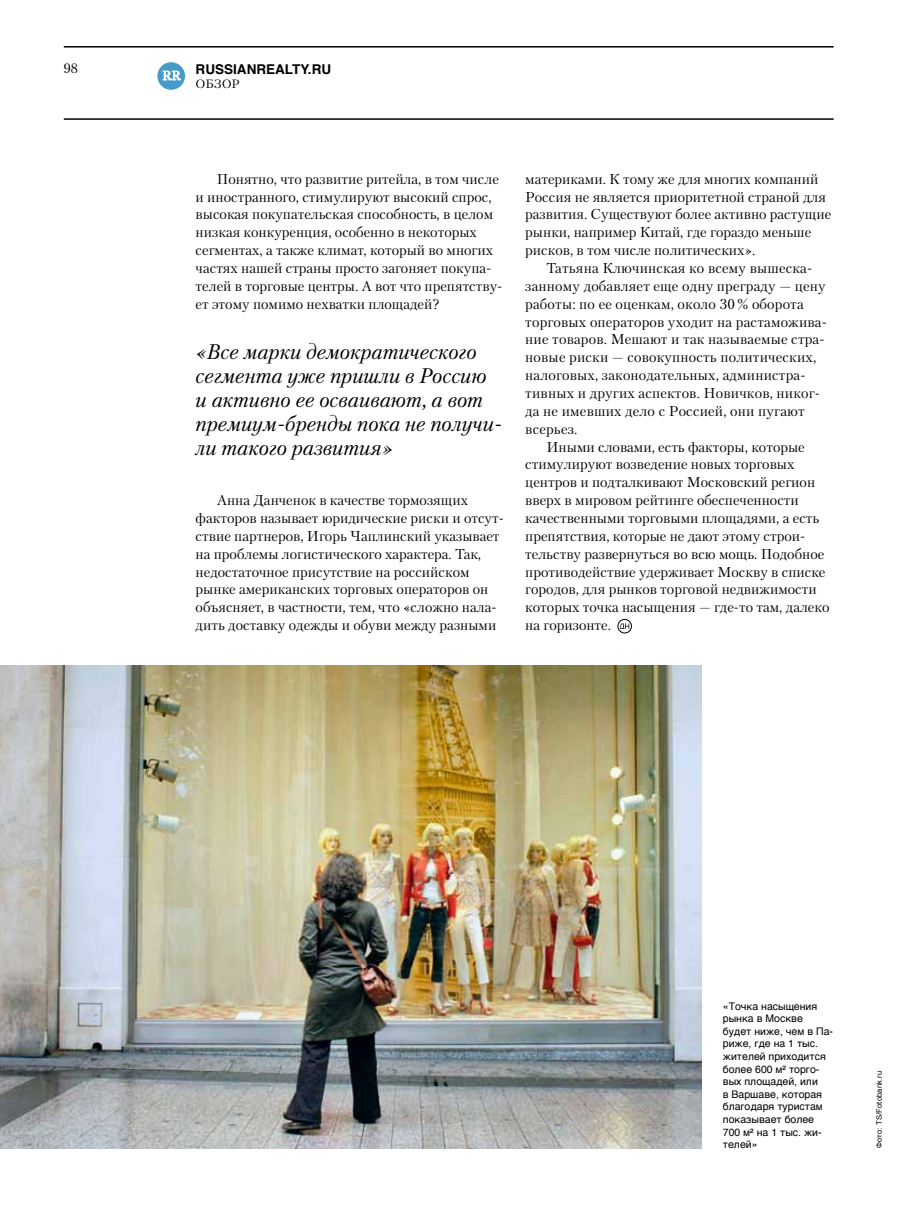
<style>
.page{position:relative;width:923px;height:1212px;background:#fff}
.page>*{position:absolute;margin:0;border:0;box-sizing:border-box;transform-origin:0 0}
.t1{font:italic 21px/24px "Petersburg TF";color:#000}
.t2{font:14.25px/17.9px "Petersburg TF";color:#000}
.t3{font:700 13.5px "Helvetica TF";color:#000}
.t4{font:13.5px "Petersburg TF";color:#000}
.t5{font:12.6px "Petersburg TF";color:#fff}
.t6{font:12px "Petersburg TF";color:#000}
.t7{font:10.5px/12.6px "Helvetica TF";color:#000}
.t8{font:7.5px "Helvetica TF";letter-spacing:.025em;color:#000}
</style>
<div class="page">
<hr style="left:64px;top:118px;width:769px;height:2px;background:#000">
<hr style="left:64px;top:46px;width:769px;height:2px;background:#000">
<div style="left:157px;top:62px;width:28px;height:28px;background:#479bc8;border-radius:50%"></div>
<svg style="left:163px;top:71px;width:18px;height:9px"></svg>
<div style="left:617px;top:619px;width:15px;height:14px;border:1px solid #000;border-radius:50%"></div>
<svg style="left:620px;top:623px;width:9px;height:6px"></svg>
<img style="left:0;top:666px;width:702px;height:482px">
<p class="t4" style="left:64px;top:60px;width:16px">98</p>
<p class="t3" style="left:196px;top:58px;width:137px">RUSSIANREALTY.RU</p>
<p class="t6" style="left:196px;top:77px;width:46px">Обзор</p>
<p class="t5" style="left:162px;top:68px;width:20px">RR</p>
<p class="t2" style="left:196px;top:170px;width:308px;text-indent:21px">Понятно, что развитие ритейла, в том числе и иностранного, стимулируют высокий спрос, высокая покупательская способность, в целом низкая конкуренция, особенно в некоторых сегментах, а также климат, который во многих частях нашей страны просто загоняет покупа&shy;телей в торговые центры. А вот что препятству&shy;ет этому помимо нехватки площадей?</p>
<h1 class="t1" style="left:196px;top:339px;width:308px">«Все марки демократического сегмента уже пришли в Россию и активно ее осваивают, а вот премиум-бренды пока не получи&shy;ли такого развития»</h1>
<p class="t2" style="left:196px;top:491px;width:310px;text-indent:21px">Анна Данченок в качестве тормозящих факторов называет юридические риски и отсут&shy;ствие партнеров, Игорь Чаплинский указывает на проблемы логистического характера. Так, недостаточное присутствие на российском рынке американских торговых операторов он объясняет, в частности, тем, что «сложно нала&shy;дить доставку одежды и обуви между разными</p>
<p class="t2" style="left:525px;top:169px;width:307px">материками. К тому же для многих компаний Россия не является приоритетной страной для развития. Существуют более активно растущие рынки, например Китай, где гораздо меньше рисков, в том числе политических».</p>
<p class="t2" style="left:546px;top:259px;width:267px">Татьяна Ключинская ко всему вышеска-</p>
<p class="t2" style="left:525px;top:277px;width:302px">занному добавляет еще одну преграду — цену</p>
<p class="t2" style="left:525px;top:294px;width:280px">работы: по ее оценкам, около 30 % оборота</p>
<p class="t2" style="left:525px;top:312px;width:303px">торговых операторов уходит на растаможива-</p>
<p class="t2" style="left:525px;top:330px;width:301px">ние товаров. Мешают и так называемые стра-</p>
<p class="t2" style="left:525px;top:348px;width:292px">новые риски — совокупность политических,</p>
<p class="t2" style="left:525px;top:366px;width:282px">налоговых, законодательных, администра-</p>
<p class="t2" style="left:525px;top:384px;width:296px">тивных и других аспектов. Новичков, никог-</p>
<p class="t2" style="left:525px;top:402px;width:281px">да не имевших дело с Россией, они пугают</p>
<p class="t2" style="left:525px;top:419px;width:54px">всерьез.</p>
<p class="t2" style="left:546px;top:437px;width:260px">Иными словами, есть факторы, которые</p>
<p class="t2" style="left:525px;top:455px;width:271px">стимулируют возведение новых торговых</p>
<p class="t2" style="left:525px;top:473px;width:291px">центров и подталкивают Московский регион</p>
<p class="t2" style="left:525px;top:491px;width:275px">вверх в мировом рейтинге обеспеченности</p>
<p class="t2" style="left:525px;top:509px;width:296px">качественными торговыми площадями, а есть</p>
<p class="t2" style="left:525px;top:527px;width:281px">препятствия, которые не дают этому строи-</p>
<p class="t2" style="left:525px;top:544px;width:300px">тельству развернуться во всю мощь. Подобное</p>
<p class="t2" style="left:525px;top:562px;width:302px">противодействие удерживает Москву в списке</p>
<p class="t2" style="left:525px;top:580px;width:293px">городов, для рынков торговой недвижимости</p>
<p class="t2" style="left:525px;top:598px;width:306px">которых точка насыщения — где-то там, далеко</p>
<p class="t2" style="left:525px;top:616px;width:87px">на горизонте.</p>
<p class="t7" style="left:723px;top:1000px;width:112px">«Точка насыщения рынка в Москве будет ниже, чем в Па&shy;риже, где на 1 тыс. жителей приходится более 600 м² торго&shy;вых площадей, или<br>в Варшаве, которая благодаря туристам показывает более<br>700 м² на 1 тыс. жи&shy;телей»</p>
<p class="t8" style="left:873px;top:1148px;width:79px;rotate:-90deg">Фото: TS/Fotobank.ru</p>
</div>
